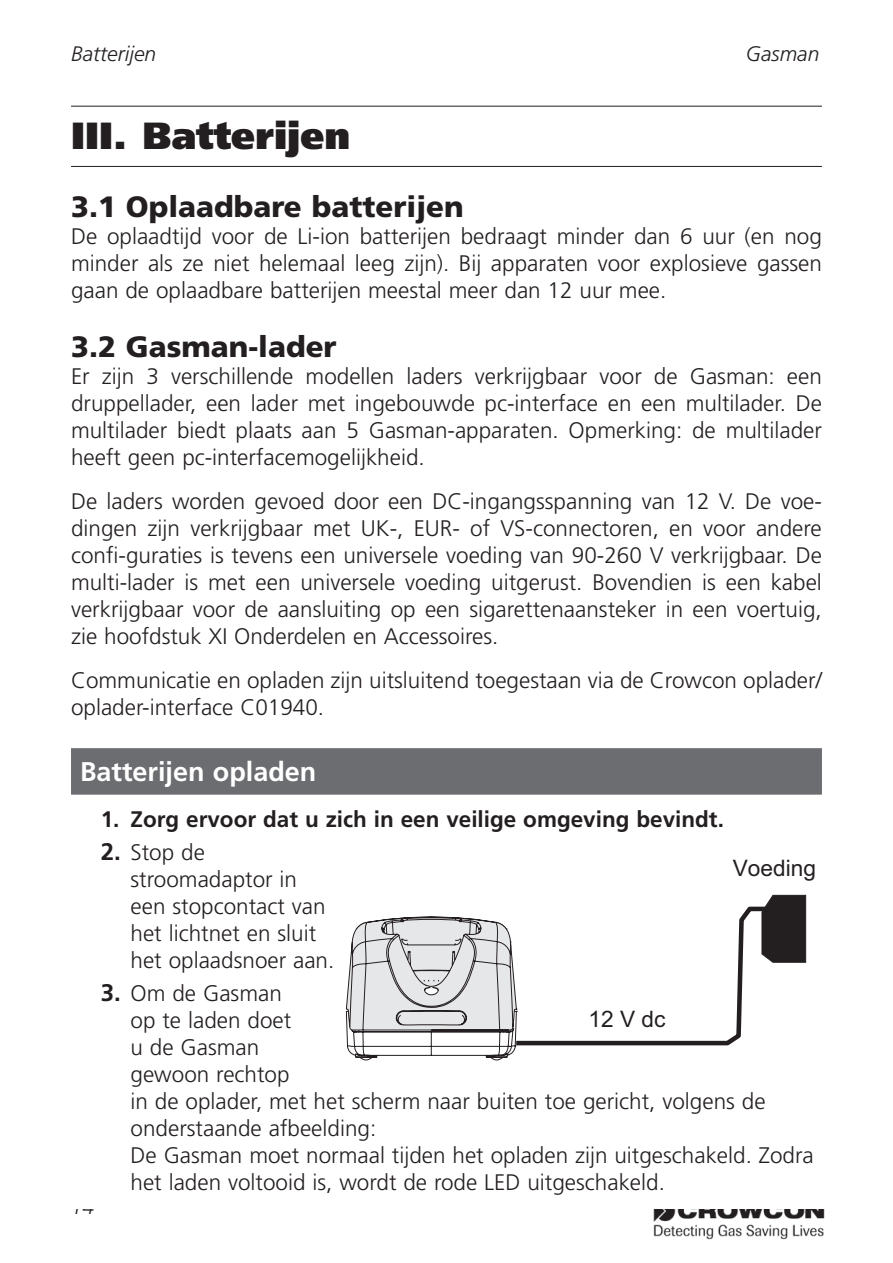
<style>
.page{position:relative;width:893px;height:1263px;background:#fff}
.page>*{position:absolute;margin:0;border:0;box-sizing:border-box;transform-origin:0 0}
.t1{font:900 37.8px "Frutiger";color:#231f20}
.t2{font:900 29.4px "Frutiger";color:#231f20}
.t3{font:700 27px "Frutiger";color:#fff}
.t4{font:22.8px "Arial";color:#231f20}
.t5{font:300 22.5px/27px "Frutiger";color:#231f20;text-align:justify}
.t6{font:700 22.5px "Frutiger";color:#231f20}
.t7{font:italic 300 21px "Frutiger";color:#231f20}
.s1{font-weight:700;font-size:24px}
</style>
<div class="page">
<img style="left:654px;top:1209px;width:171px;height:31px">
<hr style="left:71px;top:106px;width:751px;height:1px;background:#231f20">
<hr style="left:71px;top:166px;width:751px;height:1px;background:#231f20">
<div style="left:71px;top:748px;width:751px;height:47px;background:#6c6d70"></div>
<svg style="left:346px;top:895px;width:460px;height:165px"></svg>
<p class="t7" style="left:71px;top:42px;width:87px">Batterijen</p>
<p class="t7" style="left:746px;top:42px;width:75px">Gasman</p>
<h1 class="t1" style="left:71px;top:113px;width:281px">III. Batterijen</h1>
<h2 class="t2" style="left:71px;top:189px;width:394px">3.1 Oplaadbare batterijen</h2>
<p class="t5" style="left:71px;top:223px;width:752px">De oplaadtijd voor de Li-ion batterijen bedraagt minder dan 6 uur (en nog minder als ze niet helemaal leeg zijn). Bij apparaten voor explosieve gassen gaan de oplaadbare batterijen meestal meer dan 12 uur mee.</p>
<h2 class="t2" style="left:71px;top:329px;width:267px">3.2 Gasman-lader</h2>
<p class="t5" style="left:71px;top:363px;width:752px">Er zijn 3 verschillende modellen laders verkrijgbaar voor de Gasman: een druppellader, een lader met ingebouwde pc-interface en een multilader. De multilader biedt plaats aan 5 Gasman-apparaten. Opmerking: de multilader heeft geen pc-interfacemogelijkheid.</p>
<p class="t5" style="left:71px;top:488px;width:752px">De laders worden gevoed door een DC-ingangsspanning van 12 V. De voe&shy;dingen zijn verkrijgbaar met UK-, EUR- of VS-connectoren, en voor andere confi-guraties is tevens een universele voeding van 90-260 V verkrijgbaar. De multi-lader is met een universele voeding uitgerust. Bovendien is een kabel verkrijgbaar voor de aansluiting op een sigarettenaansteker in een voertuig, zie hoofdstuk XI Onderdelen en Accessoires.</p>
<p class="t5" style="left:71px;top:667px;width:752px">Communicatie en opladen zijn uitsluitend toegestaan via de Crowcon oplader/ oplader-interface C01940.</p>
<p class="t3" style="left:80px;top:756px;width:238px">Batterijen opladen</p>
<p class="t6" style="left:101px;top:806px;width:625px">1. Zorg ervoor dat u zich in een veilige omgeving bevindt.</p>
<p class="t5" style="left:131px;top:839px;width:205px;text-align:left;text-indent:-30px"><span class="s1">2.</span> Stop de stroomadaptor in een stopcontact van het lichtnet en sluit het oplaadsnoer aan.</p>
<p class="t5" style="left:131px;top:980px;width:685px;text-align:left;text-indent:-30px"><span class="s1">3.</span> Om de Gasman<br>op te laden doet<br>u de Gasman<br>gewoon rechtop<br>in de oplader, met het scherm naar buiten toe gericht, volgens de onderstaande afbeelding:<br>De Gasman moet normaal tijden het opladen zijn uitgeschakeld. Zodra het laden voltooid is, wordt de rode LED uitgeschakeld.</p>
<p class="t4" style="left:733px;top:853px;width:85px">Voeding</p>
<p class="t4" style="left:588px;top:1004px;width:79px">12 Vdc</p>
<p class="t7" style="left:71px;top:1194px;width:25px">14</p>
</div>
